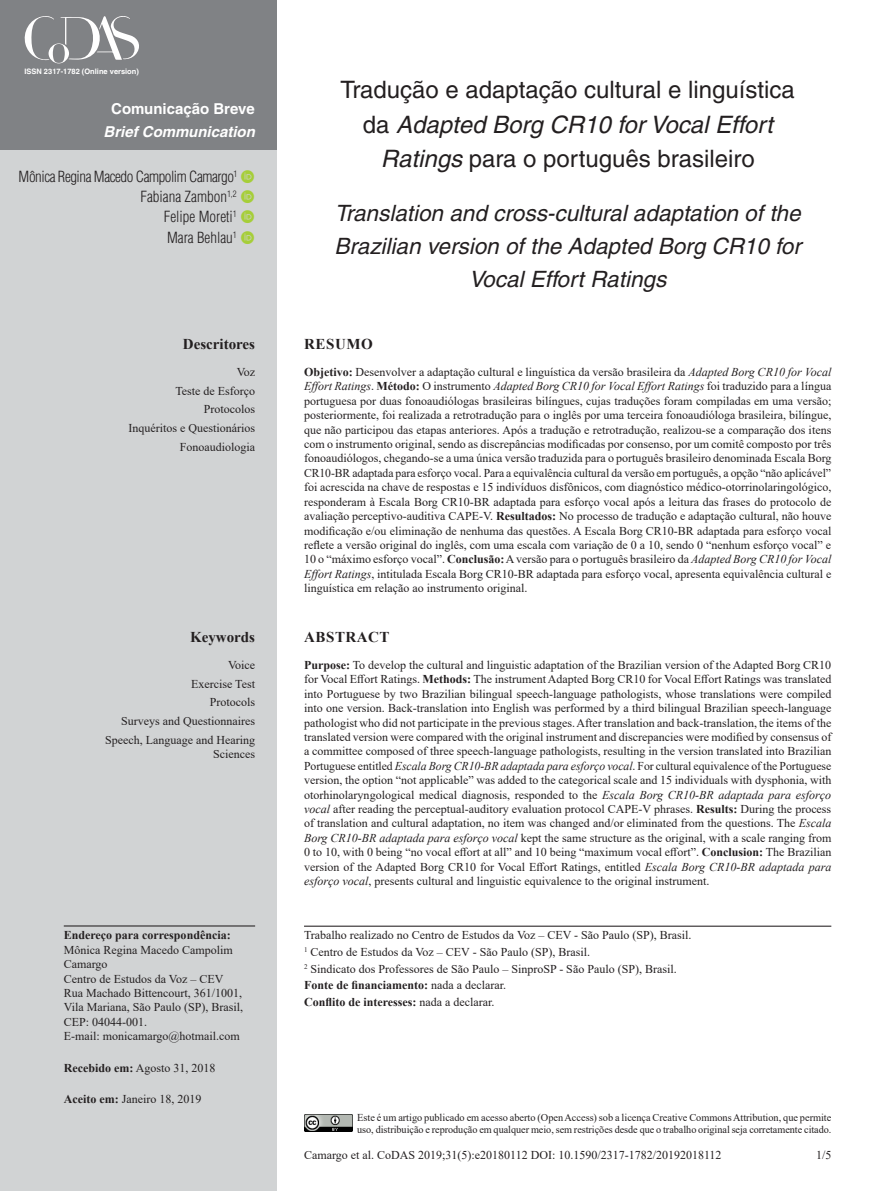
<style>
.page{position:relative;width:893px;height:1191px;background:#fff}
.page>*{position:absolute;margin:0;border:0;box-sizing:border-box;transform-origin:0 0}
.ArticleTitle{font:24px/34.5px "Helvetica";color:#231f20;text-align:center}
.ArticleTitle-Trans1{font:italic 22.5px/33px "Helvetica";color:#231f20;text-align:center}
.Authors{font:300 condensed 15px "Helvetica";color:#231f20}
.Authors-2{font:300 condensed 15px "Helvetica";letter-spacing:-.03em;color:#231f20}
.t1{font:italic 700 15px "Helvetica";color:#fff}
.t2{font:700 15px "Helvetica";color:#fff}
.KeywordsTitle{font:700 15px "Times New Roman";color:#231f20}
.KeywordsTitle-Trans1{font:700 15px "Times New Roman";color:#231f20}
.AbstractTitle-Trans1{font:700 15px "Times New Roman";letter-spacing:.035em;color:#231f20}
.AbstractTitle{font:700 15px "Times New Roman";letter-spacing:.035em;color:#231f20}
.Abstract-Trans1{font:12px/14.4px "Times New Roman";color:#231f20;text-align:justify}
.Abstract{font:12px/14.4px "Times New Roman";color:#231f20;text-align:justify}
.Correspondence{font:12px/14.4px "Times New Roman";color:#231f20}
.Affiliations{font:12px "Times New Roman";color:#231f20}
.Keywords-Trans1{font:12px/14.4px "Times New Roman";color:#231f20;text-align:right}
.Keywords{font:12px "Times New Roman";color:#231f20}
.fnArticleOther{font:12px "Times New Roman";color:#231f20}
.History{font:12px "Times New Roman";color:#231f20}
.fnSupported-by{font:700 12px "Times New Roman";color:#231f20}
.fnConflict{font:700 12px "Times New Roman";color:#231f20}
.pubNameFooter{font:10.5px/12.6px "Times New Roman";letter-spacing:-.005em;color:#231f20}
.t3{font:700 7.5px "Helvetica";color:#fff}
.s1{font-weight:700}
.s2{font-style:italic}
.s3{font-weight:400}
</style>
<div class="page">
<div style="left:0;top:149px;width:276px;height:1042px;background:#d1d3d4"></div>
<div style="left:0;top:0;width:276px;height:149px;background:#808285"></div>
<img style="left:304px;top:1114px;width:48px;height:17px">
<svg style="left:24px;top:16px;width:115px;height:48px"></svg>
<hr style="left:64px;top:925px;width:191px;height:1px;background:#231f20">
<hr style="left:304px;top:925px;width:527px;height:1px;background:#231f20">
<p class="t3" style="left:24px;top:66px;width:116px">ISSN 2317-1782 (Online version)</p>
<p class="t2" style="left:111px;top:100px;width:145px">Comunicação Breve</p>
<p class="t1" style="left:104px;top:122px;width:153px">Brief Communication</p>
<p class="Authors-2" style="left:19px;top:167px;width:220px">Mônica Regina Macedo Campolim Camargo<sup>1</sup></p>
<p class="Authors" style="left:140px;top:187px;width:98px">Fabiana Zambon<sup>1,2</sup></p>
<p class="Authors" style="left:164px;top:208px;width:75px">Felipe Moreti<sup>1</sup></p>
<p class="Authors" style="left:167px;top:228px;width:71px">Mara Behlau<sup>1</sup></p>
<p class="KeywordsTitle" style="left:183px;top:333px;width:74px">Descritores</p>
<p class="Keywords" style="left:237px;top:363px;width:20px">Voz</p>
<p class="Keywords" style="left:175px;top:382px;width:81px">Teste de Esforço</p>
<p class="Keywords" style="left:204px;top:401px;width:53px">Protocolos</p>
<p class="Keywords" style="left:128px;top:419px;width:128px">Inquéritos e Questionários</p>
<p class="Keywords" style="left:180px;top:438px;width:77px">Fonoaudiologia</p>
<p class="KeywordsTitle-Trans1" style="left:190px;top:626px;width:66px">Keywords</p>
<p class="Keywords-Trans1" style="left:228px;top:657px;width:29px">Voice</p>
<p class="Keywords-Trans1" style="left:191px;top:676px;width:65px">Exercise Test</p>
<p class="Keywords-Trans1" style="left:210px;top:694px;width:47px">Protocols</p>
<p class="Keywords-Trans1" style="left:121px;top:713px;width:135px">Surveys and Questionnaires</p>
<p class="Keywords-Trans1" style="left:105px;top:732px;width:151px">Speech, Language and Hearing<br>Sciences</p>
<p class="Correspondence" style="left:64px;top:927px;width:181px"><span class="s1">Endereço para correspondência:<br></span>Mônica Regina Macedo Campolim<br>Camargo<br>Centro de Estudos da Voz – CEV<br>Rua Machado Bittencourt, 361/1001,<br>Vila Mariana, São Paulo (SP), Brasil,<br>CEP: 04044-001.<br>E-mail: monicamargo@hotmail.com</p>
<p class="History" style="left:64px;top:1059px;width:153px"><span class="s1">Recebido em:</span> Agosto 31, 2018</p>
<p class="History" style="left:64px;top:1090px;width:139px"><span class="s1">Aceito em:</span> Janeiro 18, 2019</p>
<p class="ArticleTitle" style="left:341px;top:72px;width:456px">Tradução e adaptação cultural e linguística da <span class="s2">Adapted Borg CR10 for Vocal Effort<br>Ratings</span> para o português brasileiro</p>
<p class="ArticleTitle-Trans1" style="left:335px;top:197px;width:468px">Translation and cross-cultural adaptation of the<br>Brazilian version of the Adapted Borg CR10 for<br>Vocal Effort Ratings</p>
<p class="AbstractTitle" style="left:304px;top:333px;width:70px">RESUMO</p>
<p class="Abstract" style="left:304px;top:364px;width:529px"><span class="s1">Objetivo:</span> Desenvolver a adaptação cultural e linguística da versão brasileira da <span class="s2">Adapted Borg CR10 for Vocal Effort Ratings</span>. <span class="s1">Método:</span> O instrumento <span class="s2">Adapted Borg CR10 for Vocal Effort Ratings</span> foi traduzido para a língua portuguesa por duas fonoaudiólogas brasileiras bilíngues, cujas traduções foram compiladas em uma versão; posteriormente, foi realizada a retrotradução para o inglês por uma terceira fonoaudióloga brasileira, bilíngue, que não participou das etapas anteriores. Após a tradução e retrotradução, realizou-se a comparação dos itens com o instrumento original, sendo as discrepâncias modificadas por consenso, por um comitê composto por três fonoaudiólogos, chegando-se a uma única versão traduzida para o português brasileiro denominada Escala Borg CR10-BR adaptada para esforço vocal. Para a equivalência cultural da versão em português, a opção “não aplicável” foi acrescida na chave de respostas e 15 indivíduos disfônicos, com diagnóstico médico-otorrinolaringológico, responderam à Escala Borg CR10-BR adaptada para esforço vocal após a leitura das frases do protocolo de avaliação perceptivo-auditiva CAPE-V. <span class="s1">Resultados:</span> No processo de tradução e adaptação cultural, não houve modificação e/ou eliminação de nenhuma das questões. A Escala Borg CR10-BR adaptada para esforço vocal reflete a versão original do inglês, com uma escala com variação de 0 a 10, sendo 0 “nenhum esforço vocal” e 10 o “máximo esforço vocal”. <span class="s1">Conclusão:</span> A versão para o português brasileiro da <span class="s2">Adapted Borg CR10 for Vocal Effort Ratings</span>, intitulada Escala Borg CR10-BR adaptada para esforço vocal, apresenta equivalência cultural e linguística em relação ao instrumento original.</p>
<p class="AbstractTitle-Trans1" style="left:304px;top:626px;width:87px">ABSTRACT</p>
<p class="Abstract-Trans1" style="left:304px;top:657px;width:529px"><span class="s1">Purpose:</span> To develop the cultural and linguistic adaptation of the Brazilian version of the Adapted Borg CR10 for Vocal Effort Ratings. <span class="s1">Methods:</span> The instrument Adapted Borg CR10 for Vocal Effort Ratings was translated into Portuguese by two Brazilian bilingual speech-language pathologists, whose translations were compiled into one version. Back-translation into English was performed by a third bilingual Brazilian speech-language pathologist who did not participate in the previous stages. After translation and back-translation, the items of the translated version were compared with the original instrument and discrepancies were modified by consensus of a committee composed of three speech-language pathologists, resulting in the version translated into Brazilian Portuguese entitled <span class="s2">Escala Borg CR10-BR adaptada para esforço vocal</span>. For cultural equivalence of the Portuguese version, the option “not applicable” was added to the categorical scale and 15 individuals with dysphonia, with otorhinolaryngological medical diagnosis, responded to the <span class="s2">Escala Borg CR10-BR adaptada para esforço vocal</span> after reading the perceptual-auditory evaluation protocol CAPE-V phrases. <span class="s1">Results:</span> During the process of translation and cultural adaptation, no item was changed and/or eliminated from the questions. The <span class="s2">Escala Borg CR10-BR adaptada para esforço vocal</span> kept the same structure as the original, with a scale ranging from 0 to 10, with 0 being “no vocal effort at all” and 10 being “maximum vocal effort”. <span class="s1">Conclusion:</span> The Brazilian version of the Adapted Borg CR10 for Vocal Effort Ratings, entitled <span class="s2">Escala Borg CR10-BR adaptada para esforço vocal</span>, presents cultural and linguistic equivalence to the original instrument.</p>
<p class="fnArticleOther" style="left:304px;top:927px;width:389px">Trabalho realizado no Centro de Estudos da Voz – CEV - São Paulo (SP), Brasil.</p>
<p class="Affiliations" style="left:304px;top:943px;width:288px"><sup>1</sup> Centro de Estudos da Voz – CEV - São Paulo (SP), Brasil.</p>
<p class="Affiliations" style="left:304px;top:960px;width:374px"><sup>2</sup> Sindicato dos Professores de São Paulo – SinproSP - São Paulo (SP), Brasil.</p>
<p class="fnSupported-by" style="left:304px;top:976px;width:203px">Fonte de financiamento: <span class="s3">nada a declarar.</span></p>
<p class="fnConflict" style="left:304px;top:993px;width:192px">Conflito de interesses: <span class="s3">nada a declarar.</span></p>
<p class="pubNameFooter" style="left:357px;top:1110px;width:476px">Este é um artigo publicado em acesso aberto (Open Access) sob a licença Creative Commons Attribution, que permite uso, distribuição e reprodução em qualquer meio, sem restrições desde que o trabalho original seja corretamente citado.</p>
<p class="Abstract-Trans1" style="left:304px;top:1147px;width:419px">Camargo et al. CoDAS 2019;31(5):e20180112 DOI: 10.1590/2317-1782/20192018112</p>
<p class="Abstract-Trans1" style="left:816px;top:1147px;width:17px">1/5</p>
</div>
